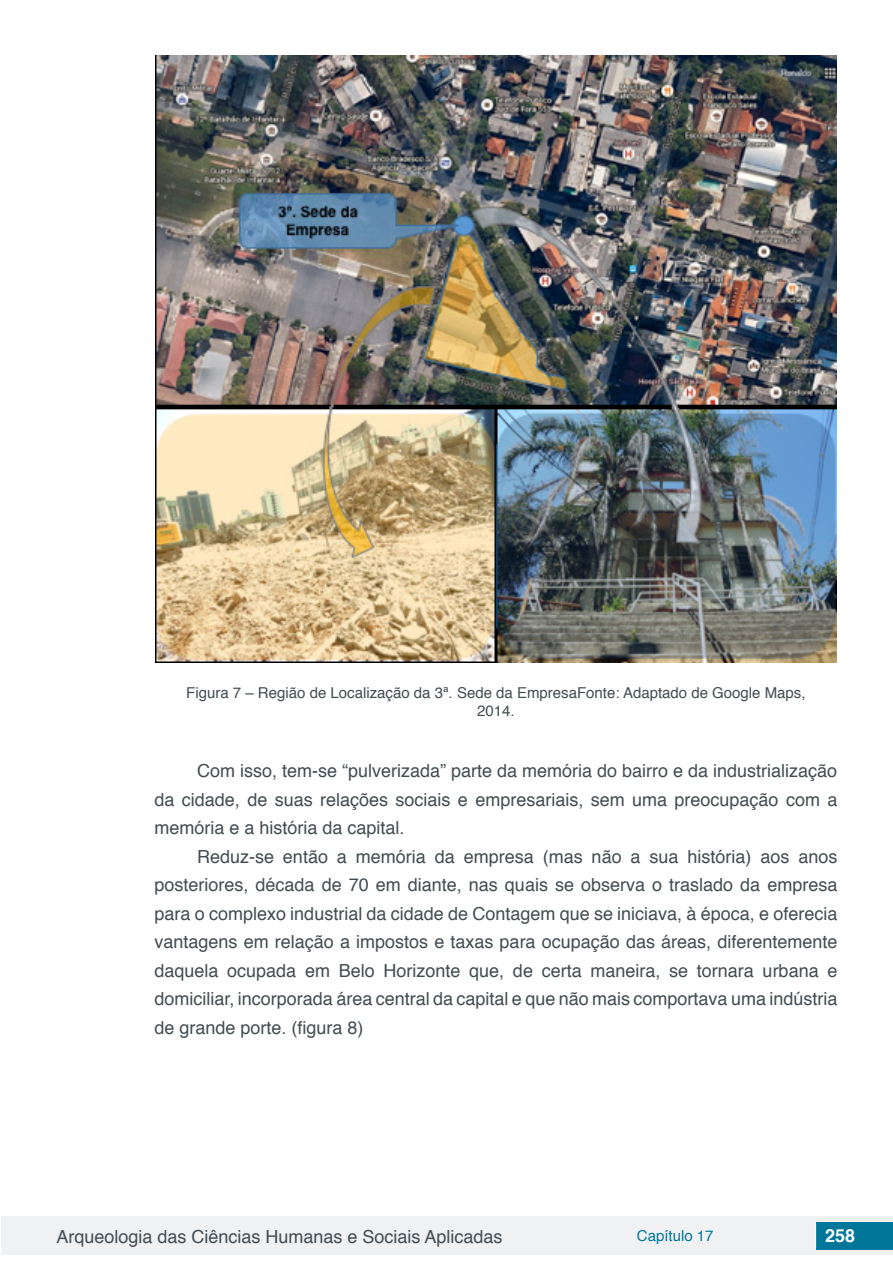
<style>
.page{position:relative;width:893px;height:1263px;background:#fff}
.page>*{position:absolute;margin:0;border:0;box-sizing:border-box;transform-origin:0 0}
.t1{font:18px/28.5px "Helvetica";color:#434c52;text-align:justify}
.t2{font:700 18px "Helvetica";color:#fff}
.t3{font:15px/18px "Helvetica";color:#434c52;text-align:center}
.t4{font:15px "Helvetica";color:#007699}
</style>
<div class="page">
<div style="left:1px;top:1216px;width:891px;height:38px;background:#f0f1f2"></div>
<div style="left:816px;top:1222px;width:77px;height:27px;background:#007699"></div>
<svg style="left:815px;top:1224px;width:1px;height:24px"></svg>
<img style="left:155px;top:55px;width:681px;height:608px">
<p class="t3" style="left:186px;top:684px;width:621px">Figura 7 – Região de Localização da 3ª. Sede da EmpresaFonte: Adaptado de Google Maps,<br>2014.</p>
<p class="t1" style="left:154px;top:757px;width:684px;text-indent:43px">Com isso, tem-se “pulverizada” parte da memória do bairro e da industrialização da cidade, de suas relações sociais e empresariais, sem uma preocupação com a memória e a história da capital.</p>
<p class="t1" style="left:154px;top:843px;width:684px;text-indent:43px">Reduz-se então a memória da empresa (mas não a sua história) aos anos posteriores, década de 70 em diante, nas quais se observa o traslado da empresa para o complexo industrial da cidade de Contagem que se iniciava, à época, e oferecia vantagens em relação a impostos e taxas para ocupação das áreas, diferentemente daquela ocupada em Belo Horizonte que, de certa maneira, se tornara urbana e domiciliar, incorporada área central da capital e que não mais comportava uma indústria de grande porte. (figura 8)</p>
<p class="t1" style="left:56px;top:1223px;width:448px">Arqueologia das Ciências Humanas e Sociais Aplicadas</p>
<p class="t4" style="left:637px;top:1224px;width:78px">Capítulo 17</p>
<p class="t2" style="left:825px;top:1221px;width:32px">258</p>
</div>
